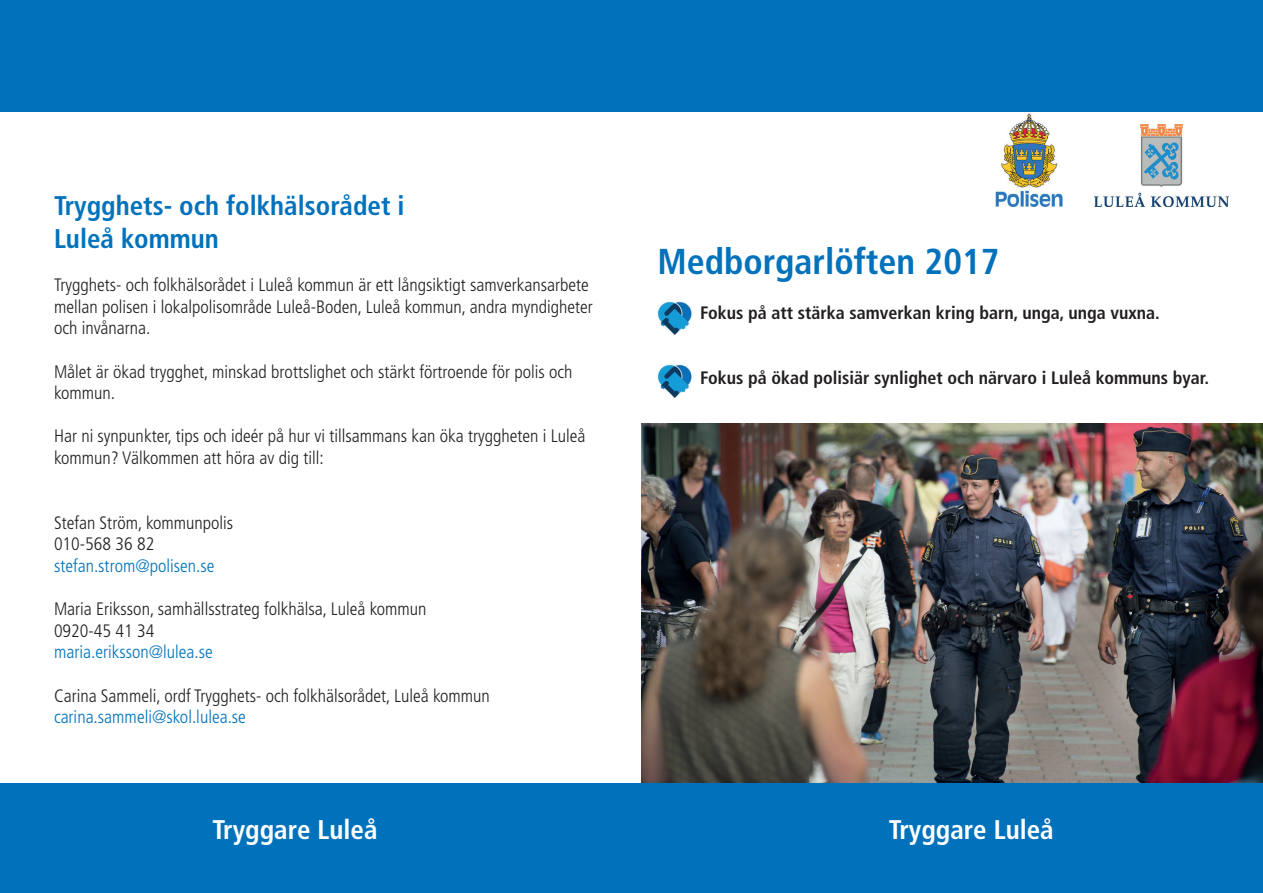
<style>
.page{position:relative;width:1263px;height:893px;background:#fff}
.page>*{position:absolute;margin:0;border:0;box-sizing:border-box;transform-origin:0 0}
.t1{font:700 condensed 36px "Frutiger LT Std";color:#0072bc}
.t2{font:700 condensed 27px/32.4px "Frutiger LT Std";color:#0072bc}
.t3{font:700 condensed 27px "Frutiger LT Std";color:#fff}
.t4{font:300 condensed 18px/21.6px "Frutiger LT Std";color:#231f20}
.t5{font:700 condensed 18px "Frutiger LT Std";color:#231f20}
.t6{font:300 condensed 18px "Frutiger LT Std";color:#0072bc}
</style>
<div class="page">
<img style="left:642px;top:423px;width:621px;height:360px">
<img style="left:1095px;top:125px;width:133px;height:81px">
<div style="left:0;top:783px;width:1263px;height:110px;background:#0072bc"></div>
<img style="left:657px;top:364px;width:35px;height:33px">
<img style="left:657px;top:301px;width:35px;height:33px">
<div style="left:0;top:0;width:1263px;height:112px;background:#0072bc"></div>
<img style="left:995px;top:113px;width:67px;height:93px">
<h2 class="t2" style="left:54px;top:190px;width:352px">Trygghets- och folkhälsorådet i<br>Luleå kommun</h2>
<p class="t4" style="left:54px;top:274px;width:540px">Trygghets- och folkhälsorådet i Luleå kommun är ett långsiktigt samverkansarbete mellan polisen i lokalpolisområde Luleå-Boden, Luleå kommun, andra myndigheter och invånarna.</p>
<p class="t4" style="left:54px;top:361px;width:520px">Målet är ökad trygghet, minskad brottslighet och stärkt förtroende för polis och kommun.</p>
<p class="t4" style="left:54px;top:426px;width:533px">Har ni synpunkter, tips och ideér på hur vi tillsammans kan öka tryggheten i Luleå kommun? Välkommen att höra av dig till:</p>
<p class="t4" style="left:54px;top:512px;width:181px">Stefan Ström, kommunpolis<br>010-568 36 82</p>
<p class="t6" style="left:54px;top:555px;width:162px">stefan.strom@polisen.se</p>
<p class="t4" style="left:54px;top:598px;width:374px">Maria Eriksson, samhällsstrateg folkhälsa, Luleå kommun<br>0920-45 41 34</p>
<p class="t6" style="left:54px;top:642px;width:160px">maria.eriksson@lulea.se</p>
<p class="t4" style="left:54px;top:685px;width:437px">Carina Sammeli, ordf Trygghets- och folkhälsorådet, Luleå kommun</p>
<p class="t6" style="left:54px;top:707px;width:193px">carina.sammeli@skol.lulea.se</p>
<h1 class="t1" style="left:657px;top:240px;width:343px">Medborgarlöften 2017</h1>
<p class="t5" style="left:700px;top:302px;width:461px">Fokus på att stärka samverkan kring barn, unga, unga vuxna.</p>
<p class="t5" style="left:700px;top:367px;width:510px">Fokus på ökad polisiär synlighet och närvaro i Luleå kommuns byar.</p>
<h2 class="t3" style="left:213px;top:813px;width:166px">Tryggare Luleå</h2>
<h2 class="t3" style="left:889px;top:814px;width:166px">Tryggare Luleå</h2>
</div>
